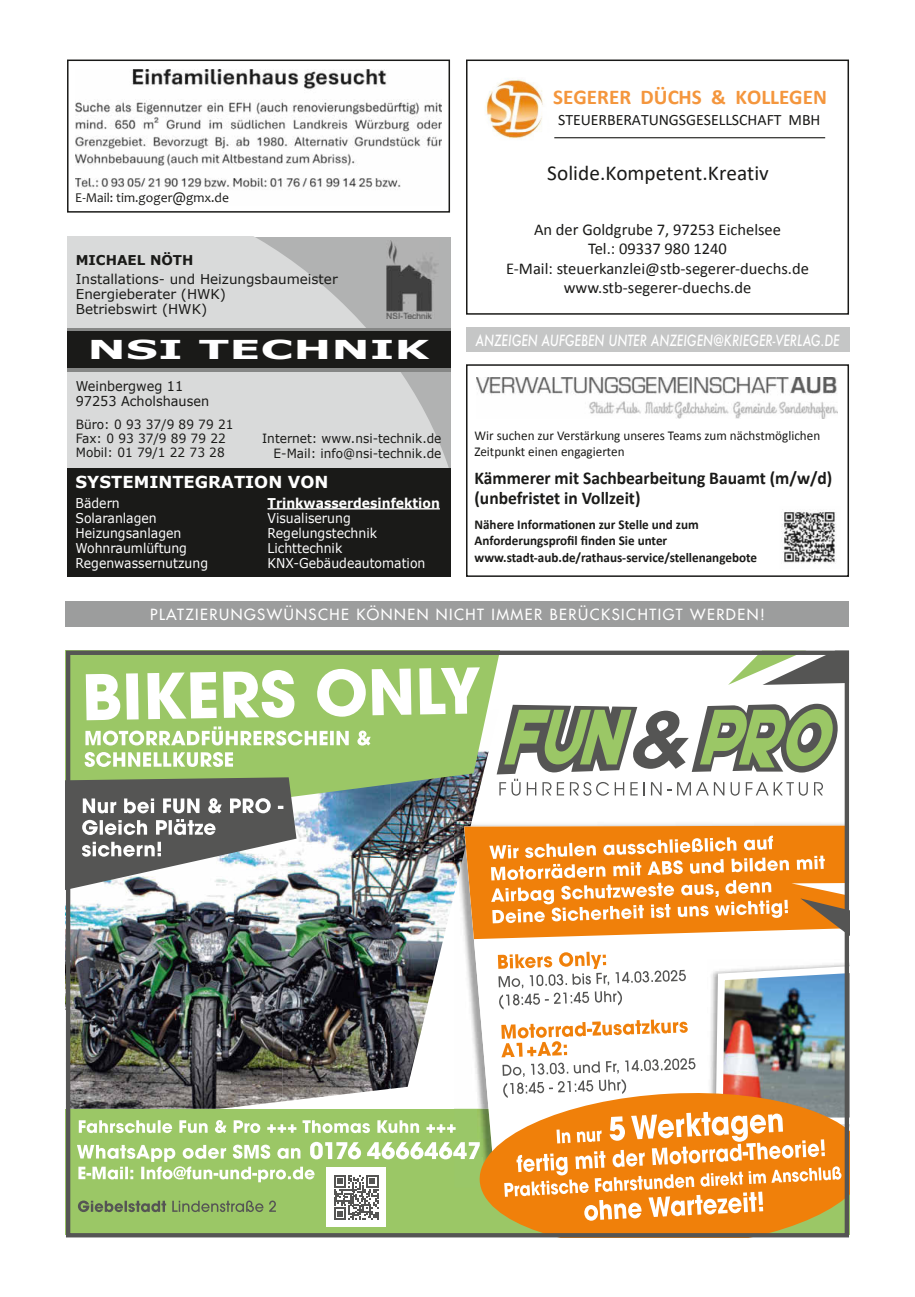
<style>
.page{position:relative;width:915px;height:1297px;background:#fff}
.page>*{position:absolute;margin:0;border:0;box-sizing:border-box;transform-origin:0 0}
.t1{font:700 25.95px "Verdana";color:#fff;scale:1.75 1}
.t2{font:21.3px "Calibri";color:#1a1a18}
.t3{font:700 21px "Calibri";color:#f4963d}
.t4{font:700 18px/19.5px "Calibri";color:#1a1a18}
.t5{font:16.5px/19.5px "Calibri";color:#1a1a18;text-align:center}
.t6{font:700 16.5px "Verdana";color:#fff}
.t7{font:15.9px "Calibri";color:#1a1a18}
.t8{font:15px "Futura";letter-spacing:.1em;color:#fff}
.t9{font:italic 500 15px "Futura";color:#fff;scale:.81 1}
.t10{font:13.5px/15px "Verdana";color:#fff;scale:.92 1}
.t11{font:700 13.5px/16.5px "Calibri";color:#1a1a18}
.t12{font:13.5px/16.5px "Calibri";color:#1a1a18}
.t13{font:13.5px/15px "Verdana";color:#1a1a18}
.t14{font:13.5px/15px "Verdana";color:#1a1a18;scale:.95 1}
.t15{font:700 13.5px "Verdana";color:#fff;scale:.92 1}
.t16{font:13.5px "Candara";color:#1a1a18}
.t17{font:700 13.5px "Verdana";color:#1a1a18}
.t18{font:12.75px/14.2px "Verdana";color:#1a1a18;scale:.95 1}
</style>
<div class="page">
<img style="left:485px;top:79px;width:58px;height:60px">
<hr style="left:554px;top:137px;width:270px;height:1px;background:#1a1a18">
<div style="left:466px;top:60px;width:382px;height:255px;border:2px solid #1a1a18"></div>
<div style="left:66px;top:1194px;width:782px;height:40px;background:#9bc766"></div>
<div style="left:326px;top:1168px;width:59px;height:59px;background:#fff"></div>
<svg style="left:514px;top:1221px;width:291px;height:11px;background:#e88612"></svg>
<img style="left:71px;top:656px;width:772px;height:565px">
<div style="left:66px;top:651px;width:782px;height:586px;border:4px solid #555554"></div>
<div style="left:67px;top:467px;width:383px;height:110px;background:#1a1a18"></div>
<svg style="left:67px;top:237px;width:383px;height:230px;background:#d2d3d3"></svg>
<div style="left:67px;top:328px;width:383px;height:43px;background:#868786"></div>
<div style="left:67px;top:331px;width:383px;height:37px;background:#1a1a18"></div>
<img style="left:386px;top:241px;width:52px;height:78px">
<hr style="left:267px;top:508px;width:172px;height:1px;background:#fff">
<div style="left:466px;top:364px;width:382px;height:213px;border:2px solid #1a1a18"></div>
<img style="left:476px;top:377px;width:361px;height:42px">
<img style="left:782px;top:510px;width:55px;height:54px">
<div style="left:67px;top:60px;width:383px;height:153px;border:2px solid #1a1a18"></div>
<img style="left:76px;top:69px;width:365px;height:121px">
<div style="left:66px;top:601px;width:782px;height:25px;background:#9c9d9d"></div>
<div style="left:466px;top:327px;width:382px;height:25px;background:#c5c6c6"></div>
<h3 class="t3" style="left:553px;top:82px;width:275px">SEGERER DÜCHS &amp; KOLLEGEN</h3>
<p class="t7" style="left:558px;top:109px;width:264px">STEUERBERATUNGSGESELLSCHAFT MBH</p>
<p class="t16" style="left:75px;top:189px;width:155px">E-Mail: tim.goger@gmx.de</p>
<p class="t17" style="left:76px;top:251px;width:119px">MICHAEL NÖTH</p>
<p class="t13" style="left:76px;top:272px;width:263px">Installations- und Heizungsbaumeister<br>Energieberater (HWK)<br>Betriebswirt (HWK)</p>
<h1 class="t1" style="left:87px;top:333px;width:197px">NSI TECHNIK</h1>
<p class="t14" style="left:76px;top:379px;width:142px">Weinbergweg 11<br>97253 Acholshausen</p>
<p class="t18" style="left:76px;top:417px;width:167px">Büro: 0 93 37/9 89 79 21<br>Fax: 0 93 37/9 89 79 22<br>Mobil: 01 79/1 22 73 28</p>
<p class="t18" style="left:262px;top:432px;width:190px;text-align:right">Internet: www.nsi-technik.de<br>E-Mail: info@nsi-technik.de</p>
<p class="t6" style="left:75px;top:471px;width:254px">SYSTEMINTEGRATION VON</p>
<p class="t10" style="left:75px;top:496px;width:145px">Bädern<br>Solaranlagen<br>Heizungsanlagen<br>Wohnraumlüftung<br>Regenwassernutzung</p>
<p class="t15" style="left:267px;top:494px;width:189px">Trinkwasserdesinfektion</p>
<p class="t10" style="left:267px;top:511px;width:173px">Visualiserung<br>Regelungstechnik<br>Lichttechnik<br>KNX-Gebäudeautomation</p>
<h2 class="t2" style="left:547px;top:158px;width:223px">Solide.Kompetent.Kreativ</h2>
<p class="t5" style="left:506px;top:219px;width:304px">An der Goldgrube 7, 97253 Eichelsee<br>Tel.: 09337 980 1240<br>E-Mail: steuerkanzlei@stb-segerer-duechs.de www.stb-segerer-duechs.de</p>
<p class="t9" style="left:475px;top:330px;width:451px">ANZEIGEN AUFGEBEN UNTER ANZEIGEN@KRIEGER-VERLAG.DE</p>
<p class="t12" style="left:474px;top:426px;width:347px">Wir suchen zur Verstärkung unseres Teams zum nächstmöglichen<br>Zeitpunkt einen engagierten</p>
<h3 class="t4" style="left:474px;top:468px;width:359px">Kämmerer mit Sachbearbeitung Bauamt (m/w/d) (unbefristet in Vollzeit)</h3>
<p class="t11" style="left:474px;top:515px;width:284px">Nähere Informationen zur Stelle und zum<br>Anforderungsprofil finden Sie unter www.stadt-aub.de/rathaus-service/stellenangebote</p>
<p class="t8" style="left:150px;top:604px;width:616px">PLATZIERUNGSWÜNSCHE KÖNNEN NICHT IMMER BERÜCKSICHTIGT WERDEN!</p>
</div>
